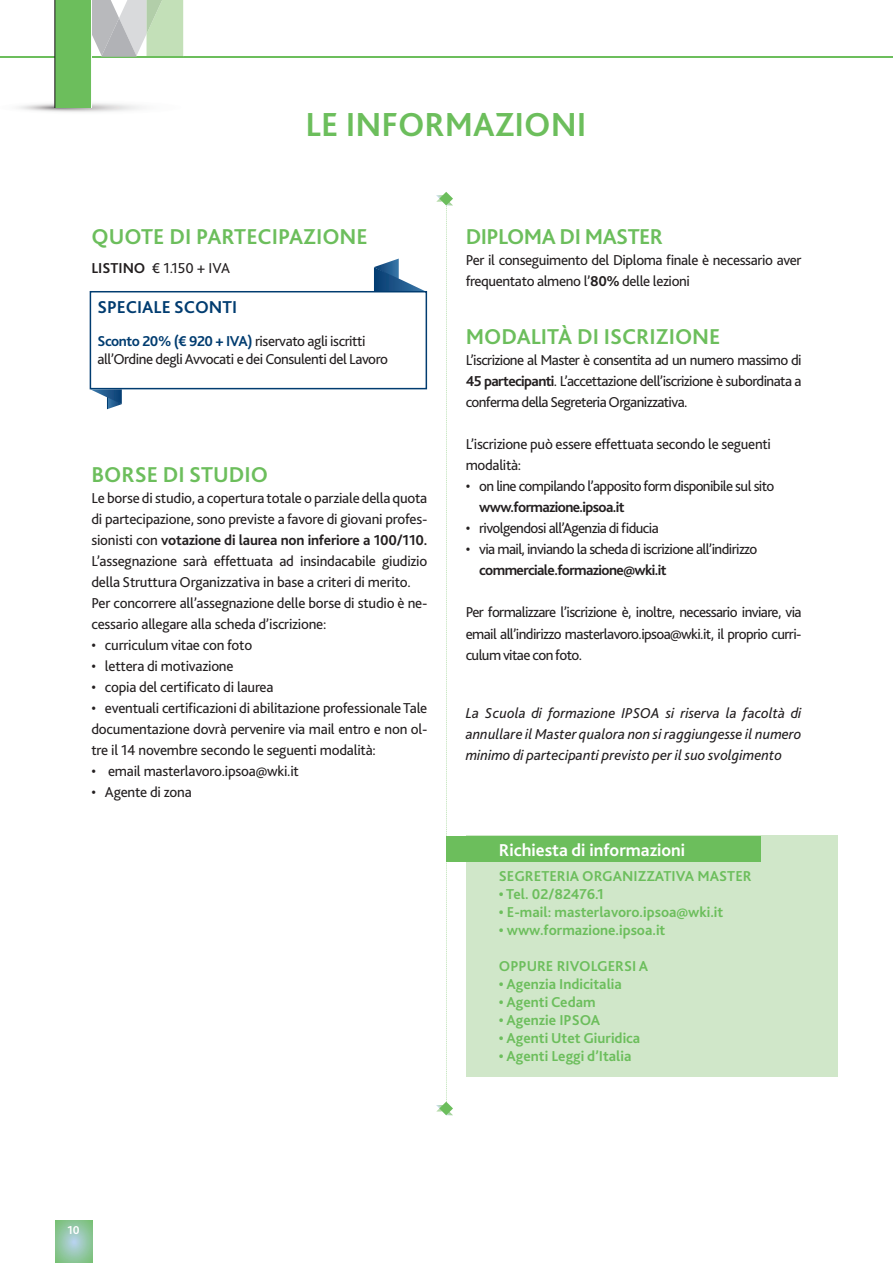
<style>
.page{position:relative;width:893px;height:1263px;background:#fff}
.page>*{position:absolute;margin:0;border:0;box-sizing:border-box;transform-origin:0 0}
.t1{font:700 34.8px "Bliss 2";color:#6cbe5c}
.t2{font:700 22.5px "Bliss 2";color:#6cbe5c}
.t3{font:700 22.5px "Bliss 2";letter-spacing:-.025em;color:#6cbe5c}
.t4{font:700 18px "Bliss 2";color:#fff}
.t5{font:700 18px "Bliss 2";color:#013c70}
.t6{font:15px/21px "Bliss 2";letter-spacing:-.02em;color:#231f20}
.t7{font:700 15px "Bliss 2";color:#6cbe5c}
.t8{font:italic 15px/21px "Bliss 2";color:#231f20;text-align:justify}
.t9{font:15px "Bliss 2";letter-spacing:-.04em;color:#231f20}
.t10{font:700 15px "Bliss 2";letter-spacing:-.04em;color:#231f20}
.t11{font:700 12px "Bliss 2";color:#fff}
.s1{font-weight:700}
.s2{font-weight:700;color:#013c70}
</style>
<div class="page">
<hr style="left:0;top:57px;width:893px;height:1px;background:#6cbe5c">
<img style="left:18px;top:99px;width:124px;height:13px">
<div style="left:55px;top:0;width:36px;height:107px;background:#6cbe5c"></div>
<hr style="left:55px;top:0;width:1px;height:107px;background:#231f20">
<svg style="left:91px;top:0;width:92px;height:58px;background:#c4d2c1"></svg>
<svg style="left:55px;top:1220px;width:37px;height:42px;background:#92c7a5"></svg>
<svg style="left:55px;top:1262px;width:37px;height:1px"></svg>
<svg style="left:89px;top:259px;width:339px;height:150px"></svg>
<svg style="left:436px;top:192px;width:17px;height:923px"></svg>
<div style="left:466px;top:836px;width:371px;height:241px;background:#d0e7c9"></div>
<div style="left:446px;top:836px;width:314px;height:25px;background:#6cbe5c"></div>
<h1 class="t1" style="left:305px;top:102px;width:282px">LE INFORMAZIONI</h1>
<h2 class="t2" style="left:91px;top:222px;width:278px">QUOTE DI PARTECIPAZIONE</h2>
<p class="t6" style="left:91px;top:258px;width:140px"><span class="s1">LISTINO</span> € 1.150 + IVA</p>
<p class="t5" style="left:97px;top:296px;width:141px">SPECIALE SCONTI</p>
<p class="t6" style="left:97px;top:332px;width:292px;line-height:18px"><span class="s2">Sconto 20% (€ 920 + IVA)</span> riservato agli iscritti all’Ordine degli Avvocati e dei Consulenti del Lavoro</p>
<h2 class="t2" style="left:91px;top:460px;width:178px">BORSE DI STUDIO</h2>
<p class="t6" style="left:91px;top:487px;width:337px">Le borse di studio, a copertura totale o parziale della quota di partecipazione, sono previste a favore di giovani profes&shy;sionisti con <span class="s1">votazione di laurea non inferiore a 100/110.<br></span>L’assegnazione sarà effettuata ad insindacabile giudizio della Struttura Organizzativa in base a criteri di merito.<br>Per concorrere all’assegnazione delle borse di studio è ne&shy;cessario allegare alla scheda d’iscrizione:</p>
<p class="t6" style="left:91px;top:634px;width:162px">• curriculum vitae con foto</p>
<p class="t6" style="left:91px;top:655px;width:144px">• lettera di motivazione</p>
<p class="t6" style="left:91px;top:676px;width:184px">• copia del certificato di laurea</p>
<p class="t6" style="left:91px;top:697px;width:337px;text-align:justify">• eventuali certificazioni di abilitazione professionale Tale documentazione dovrà pervenire via mail entro e non ol&shy;tre il 14 novembre secondo le seguenti modalità:</p>
<p class="t6" style="left:91px;top:760px;width:209px">• email masterlavoro.ipsoa@wki.it</p>
<p class="t6" style="left:91px;top:781px;width:102px">• Agente di zona</p>
<h2 class="t3" style="left:466px;top:222px;width:199px">DIPLOMA DI MASTER</h2>
<p class="t6" style="left:466px;top:249px;width:337px">Per il conseguimento del Diploma finale è necessario aver frequentato almeno l’<span class="s1">80%</span> delle lezioni</p>
<h2 class="t2" style="left:466px;top:323px;width:256px">MODALITÀ DI ISCRIZIONE</h2>
<p class="t6" style="left:466px;top:350px;width:337px;text-align:justify">L’iscrizione al Master è consentita ad un numero massimo di <span class="s1">45 partecipanti</span>. L’accettazione dell’iscrizione è subordinata a conferma della Segreteria Organizzativa.</p>
<p class="t6" style="left:466px;top:434px;width:307px">L’iscrizione può essere effettuata secondo le seguenti modalità:</p>
<p class="t9" style="left:466px;top:477px;width:310px">• on line compilando l’apposito form disponibile sul sito</p>
<p class="t10" style="left:479px;top:498px;width:147px">www.formazione.ipsoa.it</p>
<p class="t9" style="left:466px;top:519px;width:195px">• rivolgendosi all’Agenzia di fiducia</p>
<p class="t9" style="left:466px;top:540px;width:293px">• via mail, inviando la scheda di iscrizione all’indirizzo</p>
<p class="t10" style="left:479px;top:561px;width:189px">commerciale.formazione@wki.it</p>
<p class="t6" style="left:466px;top:602px;width:337px;text-align:justify">Per formalizzare l’iscrizione è, inoltre, necessario inviare, via email all’indirizzo masterlavoro.ipsoa@wki.it, il proprio curri&shy;culum vitae con foto.</p>
<p class="t8" style="left:466px;top:702px;width:337px">La Scuola di formazione IPSOA si riserva la facoltà di annullare il Master qualora non si raggiungesse il numero minimo di partecipanti previsto per il suo svolgimento</p>
<p class="t4" style="left:499px;top:838px;width:188px">Richiesta di informazioni</p>
<p class="t7" style="left:499px;top:866px;width:254px">SEGRETERIA ORGANIZZATIVA MASTER</p>
<p class="t7" style="left:499px;top:884px;width:106px">• Tel. 02/82476.1</p>
<p class="t7" style="left:499px;top:902px;width:226px">• E-mail: masterlavoro.ipsoa@wki.it</p>
<p class="t7" style="left:499px;top:920px;width:168px">• www.formazione.ipsoa.it</p>
<p class="t7" style="left:499px;top:956px;width:151px">OPPURE RIVOLGERSI A</p>
<p class="t7" style="left:499px;top:974px;width:125px">• Agenzia Indicitalia</p>
<p class="t7" style="left:499px;top:992px;width:98px">• Agenti Cedam</p>
<p class="t7" style="left:499px;top:1010px;width:103px">• Agenzie IPSOA</p>
<p class="t7" style="left:499px;top:1028px;width:143px">• Agenti Utet Giuridica</p>
<p class="t7" style="left:499px;top:1046px;width:134px">• Agenti Leggi d’Italia</p>
<p class="t11" style="left:68px;top:1222px;width:14px">10</p>
</div>
